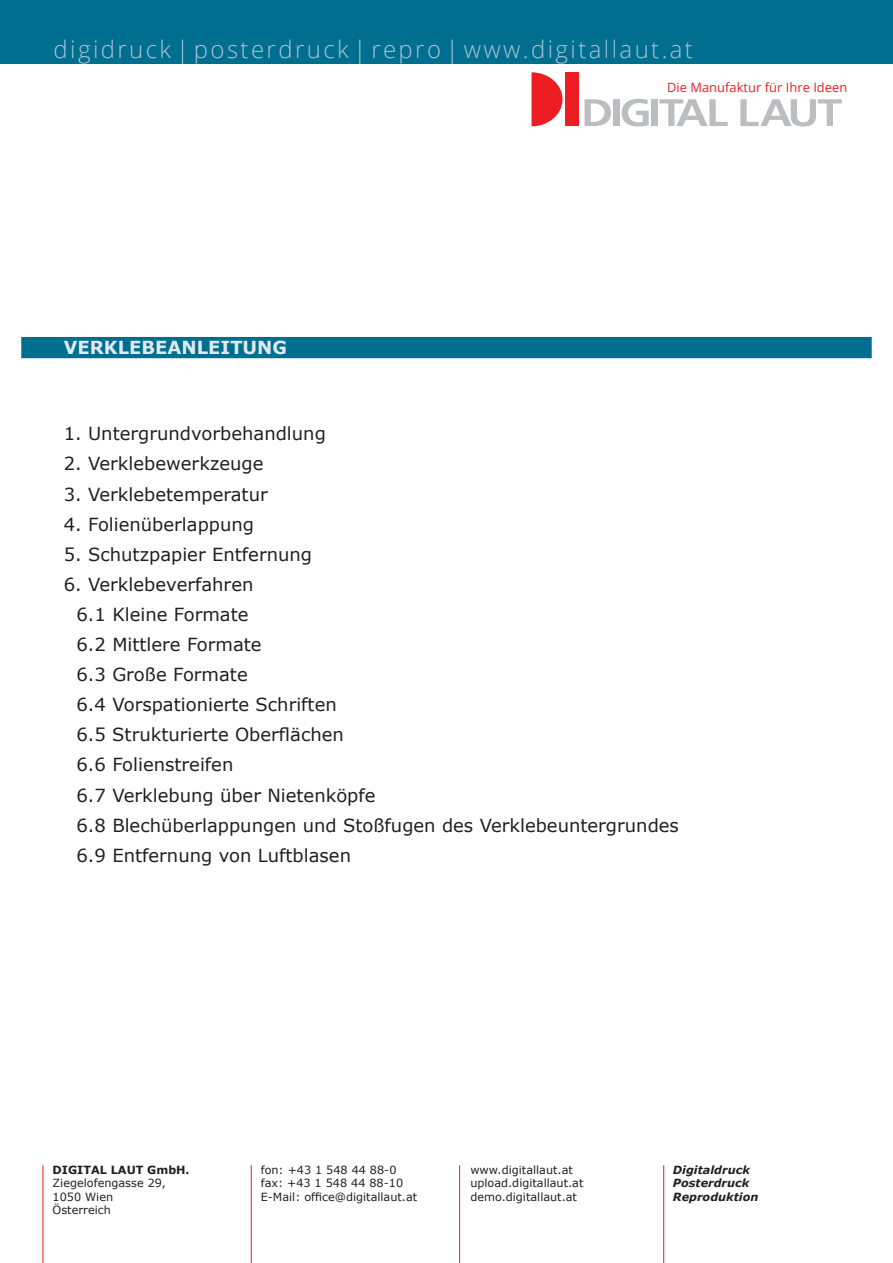
<style>
.page{position:relative;width:893px;height:1263px;background:#fff}
.page>*{position:absolute;margin:0;border:0;box-sizing:border-box;transform-origin:0 0}
.t1{font:300 24px "Open Sans";letter-spacing:.1em;color:#aac3d5}
.t2{font:18px/30.2px "Verdana";color:#231f20}
.t3{font:700 18px "Verdana";color:#e0e9ef}
.t4{font:12.75px "Open Sans";letter-spacing:.005em;color:#ee1d23}
.t5{font:11.25px/13.5px "Verdana";color:#231f20}
.t6{font:italic 700 11.25px/13.5px "Verdana";color:#231f20}
.t7{font:700 11.25px "Verdana";color:#231f20}
</style>
<div class="page">
<div style="left:0;top:0;width:893px;height:64px;background:#006f8f"></div>
<svg style="left:531px;top:72px;width:32px;height:54px"></svg>
<div style="left:566px;top:72px;width:13px;height:54px;background:#ee1d23"></div>
<svg style="left:584px;top:99px;width:27px;height:27px"></svg>
<div style="left:613px;top:99px;width:6px;height:27px;background:#bcbdc0"></div>
<svg style="left:622px;top:99px;width:27px;height:28px"></svg>
<div style="left:651px;top:99px;width:6px;height:27px;background:#bcbdc0"></div>
<svg style="left:659px;top:99px;width:69px;height:27px"></svg>
<svg style="left:740px;top:99px;width:102px;height:28px"></svg>
<div style="left:21px;top:337px;width:851px;height:21px;background:#006f8f"></div>
<hr style="left:43px;top:1165px;width:1px;height:98px;background:#ee1d23">
<hr style="left:251px;top:1165px;width:1px;height:98px;background:#ee1d23">
<hr style="left:459px;top:1165px;width:1px;height:98px;background:#ee1d23">
<hr style="left:663px;top:1165px;width:1px;height:98px;background:#ee1d23">
<h1 class="t1" style="left:54px;top:33px;width:641px">digidruck|posterdruck|repro|www.digitallaut.at</h1>
<p class="t4" style="left:667px;top:78px;width:182px">Die Manufaktur für Ihre Ideen</p>
<p class="t3" style="left:64px;top:335px;width:225px">VERKLEBEANLEITUNG</p>
<p class="t2" style="left:64px;top:419px;width:264px">1. Untergrundvorbehandlung</p>
<p class="t2" style="left:64px;top:449px;width:201px">2. Verklebewerkzeuge</p>
<p class="t2" style="left:64px;top:479px;width:206px">3. Verklebetemperatur</p>
<p class="t2" style="left:64px;top:509px;width:192px">4. Folienüberlappung</p>
<p class="t2" style="left:64px;top:539px;width:250px">5. Schutzpapier Entfernung</p>
<p class="t2" style="left:77px;top:569px;width:604px;text-indent:-13px">6. Verklebeverfahren<br>6.1 Kleine Formate<br>6.2 Mittlere Formate<br>6.3 Große Formate<br>6.4 Vorspationierte Schriften<br>6.5 Strukturierte Oberflächen<br>6.6 Folienstreifen<br>6.7 Verklebung über Nietenköpfe<br>6.8 Blechüberlappungen und Stoßfugen des Verklebeuntergrundes<br>6.9 Entfernung von Luftblasen</p>
<p class="t7" style="left:53px;top:1162px;width:139px">DIGITAL LAUT GmbH.</p>
<p class="t5" style="left:53px;top:1176px;width:115px">Ziegelofengasse 29,<br>1050 Wien<br>Österreich</p>
<p class="t5" style="left:261px;top:1163px;width:158px">fon: +43 1 548 44 88-0 fax: +43 1 548 44 88-10<br>E-Mail: office@digitallaut.at</p>
<p class="t5" style="left:470px;top:1163px;width:115px">www.digitallaut.at upload.digitallaut.at demo.digitallaut.at</p>
<p class="t6" style="left:673px;top:1163px;width:87px">Digitaldruck<br>Posterdruck<br>Reproduktion</p>
</div>
